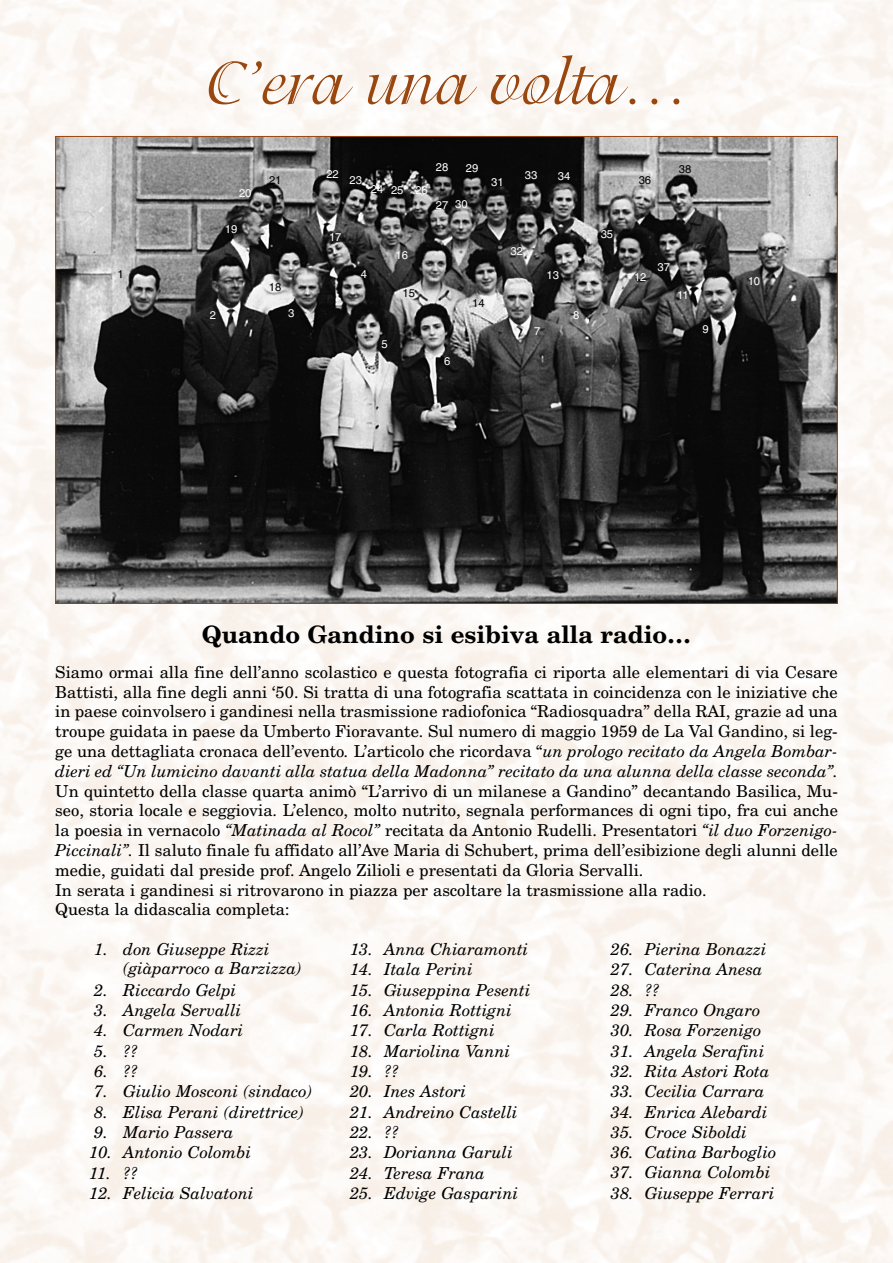
<style>
.page{position:relative;width:893px;height:1263px;background:#fff}
.page>*{position:absolute;margin:0;border:0;box-sizing:border-box;transform-origin:0 0}
.t1{font:66px "Isadora";color:#99460f}
.t2{font:700 24px "New Century Schlbk";color:#000}
.t3{font:16.5px/19.8px "New Century Schlbk";color:#000;text-align:justify}
.t4{font:italic 16.5px/18.9px "New Century Schlbk";color:#000}
.t5{font:11.25px "Helvetica";color:#fff}
.t6{font:11.25px "Helvetica";color:#000}
.s1{font-style:italic}
</style>
<div class="page">
<img style="left:57px;top:138px;width:779px;height:464px">
<h1 class="t1" style="left:206px;top:46px;width:483px">C’era una volta…</h1>
<p class="t6" style="left:118px;top:267px;width:8px">1</p>
<p class="t5" style="left:239px;top:187px;width:14px">20</p>
<p class="t5" style="left:225px;top:222px;width:14px">19</p>
<p class="t6" style="left:269px;top:173px;width:14px">21</p>
<p class="t5" style="left:210px;top:308px;width:8px">2</p>
<p class="t6" style="left:269px;top:281px;width:14px">18</p>
<p class="t5" style="left:288px;top:307px;width:8px">3</p>
<p class="t5" style="left:326px;top:168px;width:14px">22</p>
<p class="t5" style="left:349px;top:174px;width:14px">23</p>
<p class="t5" style="left:371px;top:184px;width:58px">24 25 26</p>
<p class="t5" style="left:436px;top:160px;width:14px">28</p>
<p class="t5" style="left:436px;top:198px;width:14px">27</p>
<p class="t5" style="left:466px;top:161px;width:14px">29</p>
<p class="t5" style="left:455px;top:197px;width:14px">30</p>
<p class="t5" style="left:491px;top:175px;width:14px">31</p>
<p class="t5" style="left:525px;top:168px;width:14px">33</p>
<p class="t5" style="left:558px;top:169px;width:14px">34</p>
<p class="t5" style="left:329px;top:230px;width:14px">17</p>
<p class="t5" style="left:361px;top:267px;width:8px">4</p>
<p class="t5" style="left:396px;top:248px;width:14px">16</p>
<p class="t6" style="left:403px;top:287px;width:14px">15</p>
<p class="t5" style="left:381px;top:338px;width:8px">5</p>
<p class="t5" style="left:444px;top:354px;width:8px">6</p>
<p class="t6" style="left:472px;top:297px;width:14px">14</p>
<p class="t5" style="left:510px;top:245px;width:14px">32</p>
<p class="t5" style="left:547px;top:268px;width:14px">13</p>
<p class="t5" style="left:534px;top:325px;width:8px">7</p>
<p class="t5" style="left:573px;top:309px;width:8px">8</p>
<p class="t5" style="left:601px;top:227px;width:14px">35</p>
<p class="t6" style="left:639px;top:173px;width:14px">36</p>
<p class="t6" style="left:679px;top:163px;width:14px">38</p>
<p class="t5" style="left:634px;top:270px;width:14px">12</p>
<p class="t5" style="left:657px;top:261px;width:14px">37</p>
<p class="t5" style="left:677px;top:289px;width:13px">11</p>
<p class="t5" style="left:702px;top:322px;width:8px">9</p>
<p class="t5" style="left:748px;top:275px;width:14px">10</p>
<h2 class="t2" style="left:202px;top:619px;width:491px">Quando Gandino si esibiva alla radio…</h2>
<p class="t3" style="left:55px;top:662px;width:784px">Siamo ormai alla fine dell’anno scolastico e questa fotografia ci riporta alle elementari di via Cesare Battisti, alla fine degli anni ‘50. Si tratta di una fotografia scattata in coincidenza con le iniziative che in paese coinvolsero i gandinesi nella trasmissione radiofonica “Radiosquadra” della RAI, grazie ad una troupe guidata in paese da Umberto Fioravante. Sul numero di maggio 1959 de La Val Gandino, si leg&shy;ge una dettagliata cronaca dell’evento<span class="s1">.</span> L’articolo che ricordava “<span class="s1">un prologo recitato da Angela Bombar&shy;dieri ed “Un lumicino davanti alla statua della Madonna” recitato da una alunna della classe seconda”.</span></p>
<p class="t3" style="left:55px;top:780px;width:784px;text-align:left">Un quintetto della classe quarta animò “L’arrivo di un milanese a Gandino” decantando Basilica, Mu&shy;seo, storia locale e seggiovia. L’elenco, molto nutrito, segnala performances di ogni tipo, fra cui anche la poesia in vernacolo <span class="s1">“Matinada al Rocol”</span> recitata da Antonio Rudelli. Presentatori <span class="s1">“il duo Forzenigo-Piccinali”.</span> Il saluto finale fu affidato all’Ave Maria di Schubert, prima dell’esibizione degli alunni delle medie, guidati dal preside prof. Angelo Zilioli e presentati da Gloria Servalli.<br>In serata i gandinesi si ritrovarono in piazza per ascoltare la trasmissione alla radio.<br>Questa la didascalia completa:</p>
<p class="t4" style="left:123px;top:940px;width:180px;text-indent:-29px">1. don Giuseppe Rizzi (giàparroco a Barzizza)</p>
<p class="t4" style="left:94px;top:980px;width:144px">2. Riccardo Gelpi</p>
<p class="t4" style="left:94px;top:1000px;width:149px">3. Angela Servalli</p>
<p class="t4" style="left:94px;top:1021px;width:150px">4. Carmen Nodari</p>
<p class="t4" style="left:94px;top:1041px;width:45px">5. ??</p>
<p class="t4" style="left:94px;top:1061px;width:45px">6. ??</p>
<p class="t4" style="left:94px;top:1082px;width:220px">7. Giulio Mosconi (sindaco)</p>
<p class="t4" style="left:94px;top:1102px;width:211px">8. Elisa Perani (direttrice)</p>
<p class="t4" style="left:94px;top:1122px;width:141px">9. Mario Passera</p>
<p class="t4" style="left:89px;top:1143px;width:163px">10. Antonio Colombi</p>
<p class="t4" style="left:89px;top:1163px;width:50px">11. ??</p>
<p class="t4" style="left:89px;top:1183px;width:166px">12. Felicia Salvatoni</p>
<p class="t4" style="left:350px;top:939px;width:180px">13. Anna Chiaramonti</p>
<p class="t4" style="left:350px;top:960px;width:124px">14. Itala Perini</p>
<p class="t4" style="left:350px;top:980px;width:182px">15. Giuseppina Pesenti</p>
<p class="t4" style="left:350px;top:1000px;width:163px">16. Antonia Rottigni</p>
<p class="t4" style="left:350px;top:1021px;width:146px">17. Carla Rottigni</p>
<p class="t4" style="left:350px;top:1041px;width:162px">18. Mariolina Vanni</p>
<p class="t4" style="left:350px;top:1061px;width:50px">19. ??</p>
<p class="t4" style="left:350px;top:1082px;width:118px">20. Ines Astori</p>
<p class="t4" style="left:350px;top:1102px;width:169px">21. Andreino Castelli</p>
<p class="t4" style="left:350px;top:1122px;width:50px">22. ??</p>
<p class="t4" style="left:350px;top:1143px;width:164px">23. Dorianna Garuli</p>
<p class="t4" style="left:350px;top:1163px;width:137px">24. Teresa Frana</p>
<p class="t4" style="left:350px;top:1183px;width:170px">25. Edvige Gasparini</p>
<p class="t4" style="left:611px;top:939px;width:157px">26. Pierina Bonazzi</p>
<p class="t4" style="left:611px;top:960px;width:153px">27. Caterina Anesa</p>
<p class="t4" style="left:611px;top:980px;width:50px">28. ??</p>
<p class="t4" style="left:611px;top:1000px;width:151px">29. Franco Ongaro</p>
<p class="t4" style="left:611px;top:1021px;width:152px">30. Rosa Forzenigo</p>
<p class="t4" style="left:611px;top:1041px;width:155px">31. Angela Serafini</p>
<p class="t4" style="left:611px;top:1061px;width:160px">32. Rita Astori Rota</p>
<p class="t4" style="left:611px;top:1082px;width:155px">33. Cecilia Carrara</p>
<p class="t4" style="left:611px;top:1102px;width:158px">34. Enrica Alebardi</p>
<p class="t4" style="left:611px;top:1122px;width:138px">35. Croce Siboldi</p>
<p class="t4" style="left:611px;top:1142px;width:167px">36. Catina Barboglio</p>
<p class="t4" style="left:611px;top:1163px;width:161px">37. Gianna Colombi</p>
<p class="t4" style="left:611px;top:1183px;width:165px">38. Giuseppe Ferrari</p>
</div>
